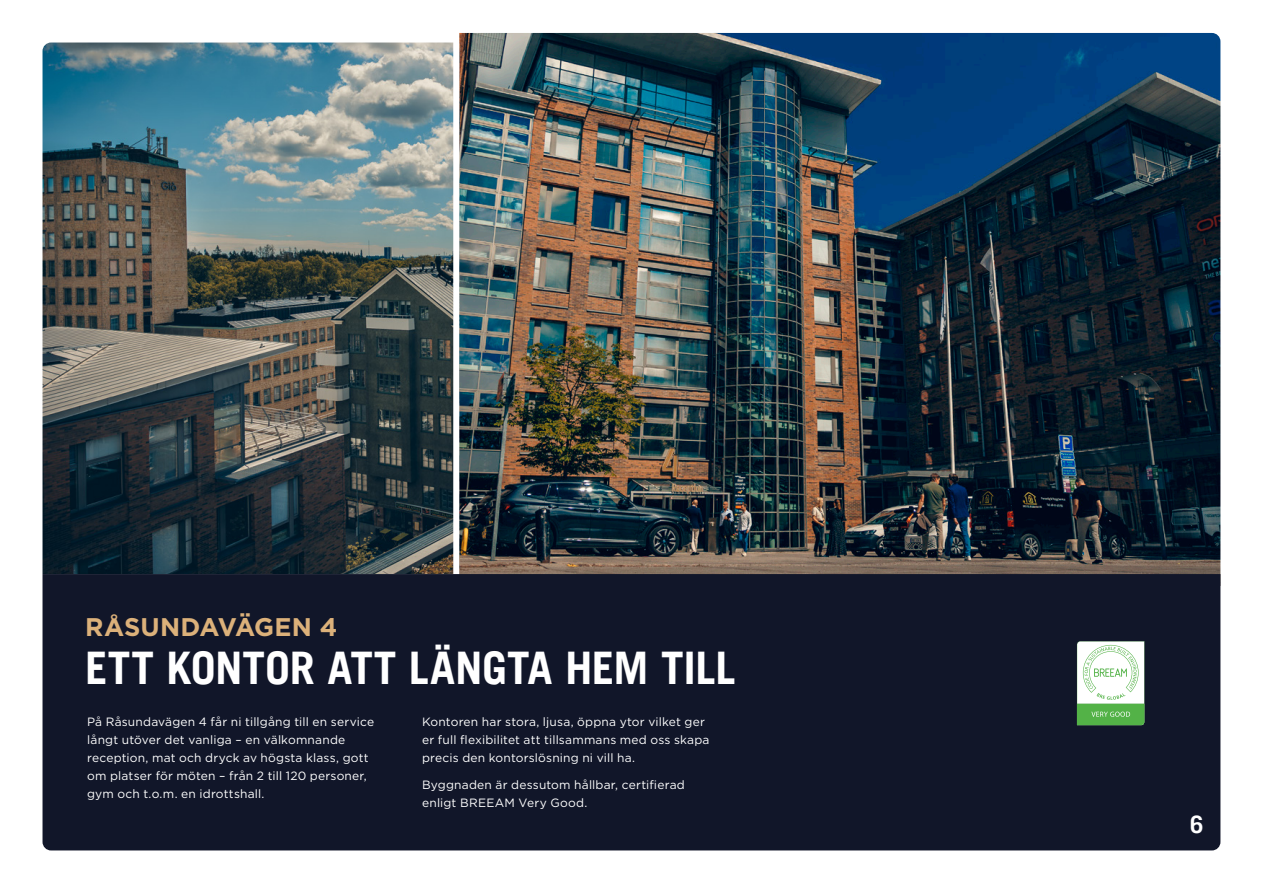
<style>
.page{position:relative;width:1263px;height:893px;background:#fff}
.page>*{position:absolute;margin:0;border:0;box-sizing:border-box;transform-origin:0 0}
.t1{font:700 45px "Trade Gothic LT";color:#fff}
.t2{font:700 25.5px "Gotham";letter-spacing:.005em;color:#dcb17a}
.t3{font:700 24px "Trade Gothic LT";color:#fff}
.t4{font:12px/18px "Gotham";letter-spacing:.015em;color:#fff}
</style>
<div class="page">
<img style="left:459px;top:33px;width:761px;height:541px">
<img style="left:43px;top:43px;width:410px;height:531px">
<div style="left:43px;top:574px;width:1177px;height:276px;background:#111629"></div>
<svg style="left:1077px;top:641px;width:67px;height:84px"></svg>
<p class="t2" style="left:85px;top:610px;width:254px">RÅSUNDAVÄGEN 4</p>
<p class="t1" style="left:85px;top:641px;width:652px">ETT KONTOR ATT LÄNGTA HEM TILL</p>
<p class="t4" style="left:87px;top:713px;width:288px">På Råsundavägen 4 får ni tillgång till en service långt utöver det vanliga – en välkomnande reception, mat och dryck av högsta klass, gott om platser för möten – från 2 till 120 personer, gym och t.o.m. en idrottshall.</p>
<p class="t4" style="left:422px;top:713px;width:289px">Kontoren har stora, ljusa, öppna ytor vilket ger er full flexibilitet att tillsammans med oss skapa precis den kontorslösning ni vill ha.</p>
<p class="t4" style="left:422px;top:775px;width:264px">Byggnaden är dessutom hållbar, certifierad enligt BREEAM Very Good.</p>
<h3 class="t3" style="left:1190px;top:810px;width:15px">6</h3>
</div>
